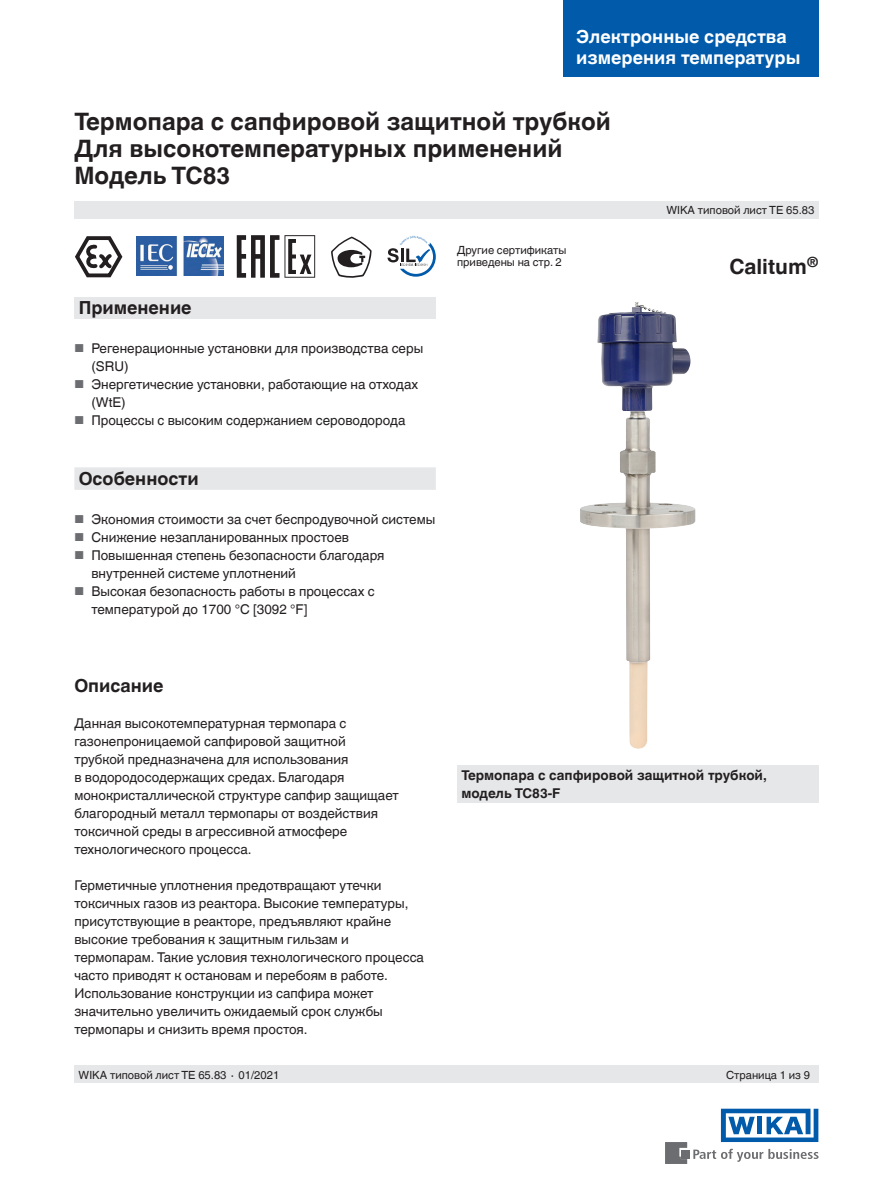
<style>
.page{position:relative;width:893px;height:1188px;background:#fff}
.page>*{position:absolute;margin:0;border:0;box-sizing:border-box;transform-origin:0 0}
.t1{font:700 24px/27px "Helvetica World";color:#231f20}
.t2{font:700 21px "Helvetica World";color:#231f20}
.t3{font:700 18px/21px "Helvetica World";color:#fff}
.t4{font:700 18px "Helvetica World";color:#231f20}
.t5{font:13.5px/18px "Helvetica World";color:#231f20}
.t6{font:700 13.5px/18px "Helvetica World";color:#231f20}
.t7{font:11.25px/12.3px "Helvetica World";color:#231f20}
.s1{font-size:11.55px;color:#6c6d70}
</style>
<div class="page">
<div style="left:74px;top:297px;width:362px;height:22px;background:#e6e7e9"></div>
<div style="left:74px;top:202px;width:745px;height:17px;background:#e6e7e9"></div>
<div style="left:74px;top:1066px;width:745px;height:17px;background:#e6e7e9"></div>
<svg style="left:693px;top:1149px;width:126px;height:13px"></svg>
<div style="left:682px;top:1150px;width:8px;height:8px;background:#6c6d70"></div>
<svg style="left:665px;top:1142px;width:22px;height:22px"></svg>
<svg style="left:721px;top:1109px;width:97px;height:33px"></svg>
<div style="left:563px;top:0;width:256px;height:77px;background:#015aaa"></div>
<div style="left:457px;top:765px;width:362px;height:37px;background:#e6e7e9"></div>
<div style="left:74px;top:467px;width:362px;height:23px;background:#e6e7e9"></div>
<img style="left:580px;top:302px;width:115px;height:447px">
<svg style="left:387px;top:236px;width:49px;height:41px"></svg>
<svg style="left:331px;top:237px;width:41px;height:41px"></svg>
<svg style="left:75px;top:236px;width:48px;height:42px"></svg>
<img style="left:136px;top:236px;width:87px;height:40px">
<svg style="left:237px;top:235px;width:78px;height:43px"></svg>
<h3 class="t3" style="left:576px;top:26px;width:226px">Электронные средства измерения температуры</h3>
<h1 class="t1" style="left:74px;top:108px;width:538px">Термопара с сапфировой защитной трубкой<br>Для высокотемпературных применений<br>Модель TC83</h1>
<h3 class="t4" style="left:79px;top:297px;width:114px">Применение</h3>
<p class="t5" style="left:91px;top:339px;width:333px;text-indent:-17px"><span class="s1">■</span> Регенерационные установки для производства серы (SRU)</p>
<p class="t5" style="left:91px;top:375px;width:328px;text-indent:-17px"><span class="s1">■</span> Энергетические установки, работающие на отходах (WtE)</p>
<p class="t5" style="left:74px;top:411px;width:332px"><span class="s1">■</span> Процессы с высоким содержанием сероводорода</p>
<h3 class="t4" style="left:79px;top:468px;width:122px">Особенности</h3>
<p class="t5" style="left:74px;top:510px;width:362px"><span class="s1">■</span> Экономия стоимости за счет беспродувочной системы</p>
<p class="t5" style="left:74px;top:528px;width:276px"><span class="s1">■</span> Снижение незапланированных простоев</p>
<p class="t5" style="left:91px;top:546px;width:295px;text-indent:-17px"><span class="s1">■</span> Повышенная степень безопасности благодаря внутренней системе уплотнений</p>
<p class="t5" style="left:91px;top:582px;width:285px;text-indent:-17px"><span class="s1">■</span> Высокая безопасность работы в процессах с температурой до 1700 °C [3092 °F]</p>
<p class="t7" style="left:457px;top:244px;width:111px">Другие сертификаты приведены на стр. 2</p>
<p class="t7" style="left:666px;top:204px;width:149px">WIKA типовой лист TE 65.83</p>
<h2 class="t2" style="left:729px;top:254px;width:91px">Calitum<sup>®</sup></h2>
<h3 class="t4" style="left:74px;top:675px;width:91px">Описание</h3>
<p class="t5" style="left:74px;top:714px;width:326px">Данная высокотемпературная термопара с газонепроницаемой сапфировой защитной трубкой предназначена для использования<br>в водородосодержащих средах. Благодаря монокристаллической структуре сапфир защищает благородный металл термопары от воздействия токсичной среды в агрессивной атмосфере технологического процесса.</p>
<p class="t5" style="left:74px;top:876px;width:351px">Герметичные уплотнения предотвращают утечки токсичных газов из реактора. Высокие температуры, присутствующие в реакторе, предъявляют крайне высокие требования к защитным гильзам и термопарам. Такие условия технологического процесса часто приводят к остановам и перебоям в работе.<br>Использование конструкции из сапфира может значительно увеличить ожидаемый срок службы термопары и снизить время простоя.</p>
<p class="t6" style="left:461px;top:766px;width:307px">Термопара с сапфировой защитной трубкой, модель TC83-F</p>
<p class="t7" style="left:79px;top:1068px;width:202px">WIKA типовой лист TE 65.83 ∙ 01/2021</p>
<p class="t7" style="left:726px;top:1068px;width:86px">Страница 1 из 9</p>
</div>
